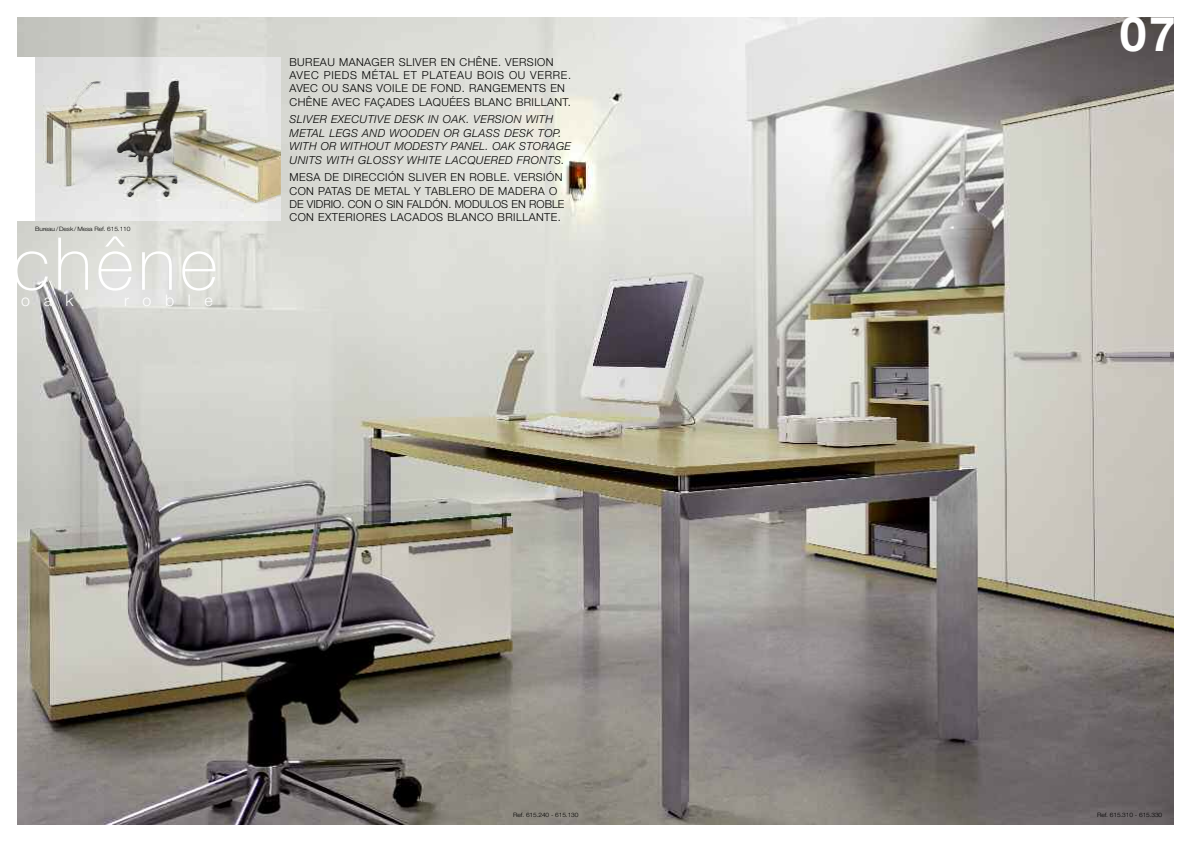
<style>
.page{position:relative;width:1191px;height:842px;background:#fff}
.page>*{position:absolute;margin:0;border:0;box-sizing:border-box;transform-origin:0 0}
.t1{font:100 73px "Helvetica Neue";letter-spacing:.055em;color:#fff}
.t2{font:700 48px "Helvetica Neue";color:#fff}
.t3{font:300 16px "Helvetica Neue";letter-spacing:.85em;color:#fff}
.t4{font:300 11px/13.4px "Helvetica Neue";letter-spacing:.04em;color:#000}
.t5{font:italic 300 11px/13.4px "Helvetica Neue";letter-spacing:.04em;color:#000}
.t6{font:300 6px "Helvetica Neue";letter-spacing:-.015em;color:#000;scale:1.1 1}
</style>
<div class="page">
<img style="left:17px;top:17px;width:1157px;height:808px">
<div style="left:2px;top:57px;width:33px;height:164px;background:#fff"></div>
<img style="left:36px;top:57px;width:245px;height:164px">
<img style="left:46px;top:80px;width:235px;height:123px">
<p class="t6" style="left:35px;top:226px;width:88px">Bureau / Desk / Mesa Ref. 615.110</p>
<h1 class="t1" style="left:12px;top:238px;width:207px">chêne</h1>
<h3 class="t3" style="left:21px;top:294px;width:54px">oak</h3>
<h3 class="t3" style="left:124px;top:294px;width:90px">roble</h3>
<p class="t4" style="left:289px;top:56px;width:283px">BUREAU MANAGER SLIVER EN CHÊNE. VERSION AVEC PIEDS MÉTAL ET PLATEAU BOIS OU VERRE.<br>AVEC OU SANS VOILE DE FOND. RANGEMENTS EN CHÊNE AVEC FAÇADES LAQUÉES BLANC BRILLANT.</p>
<p class="t5" style="left:289px;top:114px;width:283px">SLIVER EXECUTIVE DESK IN OAK. VERSION WITH METAL LEGS AND WOODEN OR GLASS DESK TOP.<br>WITH OR WITHOUT MODESTY PANEL. OAK STORAGE UNITS WITH GLOSSY WHITE LACQUERED FRONTS.</p>
<p class="t4" style="left:289px;top:172px;width:276px">MESA DE DIRECCIÓN SLIVER EN ROBLE. VERSIÓN CON PATAS DE METAL Y TABLERO DE MADERA O DE VIDRIO. CON O SIN FALDÓN. MODULOS EN ROBLE CON EXTERIORES LACADOS BLANCO BRILLANTE.</p>
<p class="t6" style="left:513px;top:813px;width:61px">Ref. 615.240 - 615.130</p>
<h2 class="t2" style="left:1120px;top:16px;width:58px">07</h2>
<p class="t6" style="left:1097px;top:813px;width:61px">Ref. 615.310 - 615.330</p>
</div>
